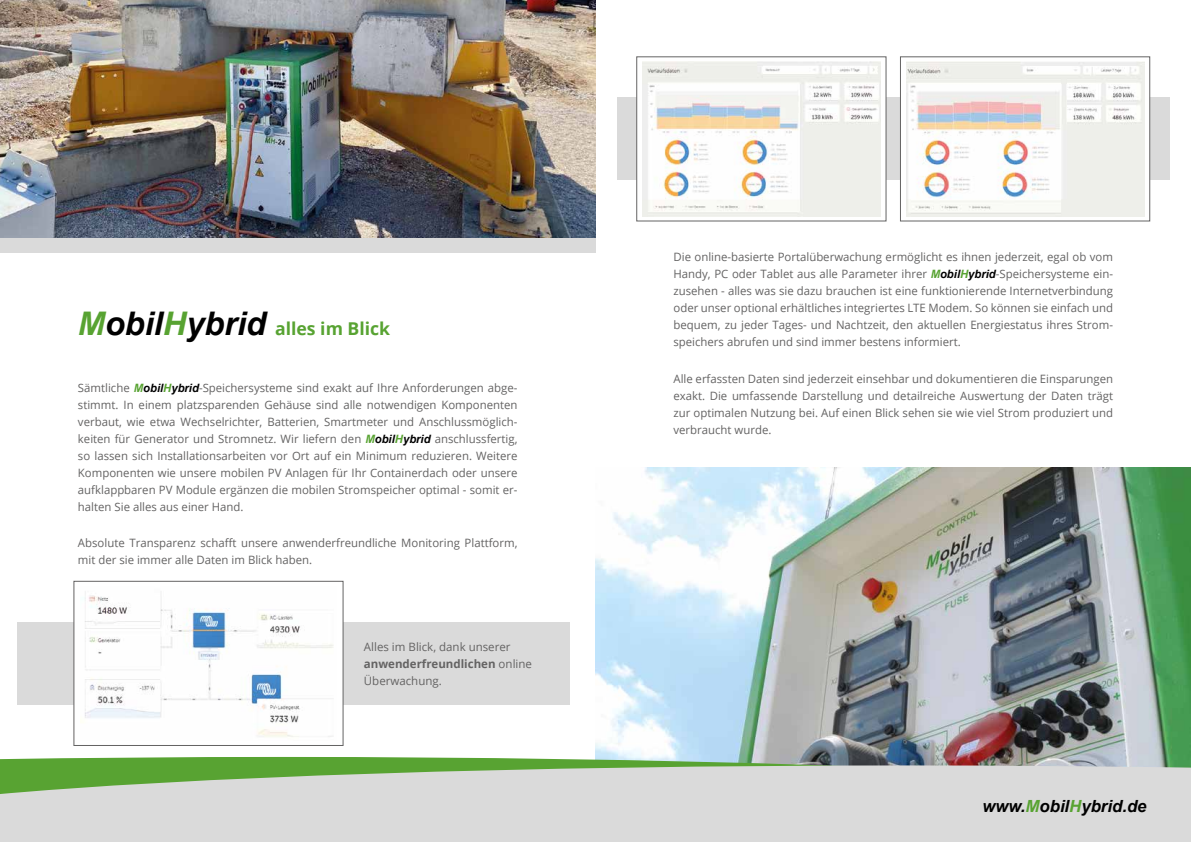
<style>
.page{position:relative;width:1191px;height:842px;background:#fff}
.page>*{position:absolute;margin:0;border:0;box-sizing:border-box;transform-origin:0 0}
.t1{font:700 17.6px "Open Sans";color:#58a332}
.t2{font:italic 700 16.7px "Arial";color:#000}
.t3{font:11.5px/17px "Open Sans";color:#646363;text-align:justify}
.s1{font-family:"Arial";font-style:italic;font-size:32.5px}
.s2{font-family:"Arial";font-style:italic;font-size:32.5px;color:#000}
.s3{font-family:"Arial";font-weight:700;font-style:italic;color:#58a332}
.s4{font-family:"Arial";font-weight:700;font-style:italic;color:#000}
.s5{font-weight:700}
.s6{color:#58a332}
</style>
<div class="page">
<img style="left:595px;top:468px;width:596px;height:289px">
<img style="left:0;top:0;width:595px;height:238px">
<div style="left:0;top:238px;width:595px;height:14px;background:#dadada"></div>
<img style="left:0;top:757px;width:1191px;height:8px">
<svg style="left:0;top:765px;width:1191px;height:77px;background:#ced4ca"></svg>
<div style="left:17px;top:622px;width:553px;height:82px;background:#dadada"></div>
<div style="left:74px;top:581px;width:269px;height:165px;background:#fff;border:1px solid #646363"></div>
<img style="left:84px;top:591px;width:250px;height:146px">
<div style="left:617px;top:98px;width:552px;height:82px;background:#dadada"></div>
<svg style="left:636px;top:57px;width:250px;height:164px"></svg>
<img style="left:642px;top:61px;width:238px;height:155px">
<div style="left:900px;top:57px;width:249px;height:164px;background:#fff"></div>
<img style="left:906px;top:61px;width:238px;height:156px">
<h1 class="t1" style="left:78px;top:316px;width:314px"><span class="s1">M</span><span class="s2">obil</span><span class="s1">H</span><span class="s2">ybrid</span> alles im Blick</h1>
<p class="t3" style="left:78px;top:379px;width:441px">Sämtliche <span class="s3">M</span><span class="s4">obil</span><span class="s3">H</span><span class="s4">ybrid</span>-Speichersysteme sind exakt auf Ihre Anforderungen abge&shy;stimmt. In einem platzsparenden Gehäuse sind alle notwendigen Komponenten verbaut, wie etwa Wechselrichter, Batterien, Smartmeter und Anschlussmöglich&shy;keiten für Generator und Stromnetz. Wir liefern den <span class="s3">M</span><span class="s4">obil</span><span class="s3">H</span><span class="s4">ybrid</span> anschlussfertig, so lassen sich Installationsarbeiten vor Ort auf ein Minimum reduzieren. Weitere Komponenten wie unsere mobilen PV Anlagen für Ihr Containerdach oder unsere aufklappbaren PV Module ergänzen die mobilen Stromspeicher optimal - somit er&shy;halten Sie alles aus einer Hand.</p>
<p class="t3" style="left:78px;top:534px;width:441px">Absolute Transparenz schafft unsere anwenderfreundliche Monitoring Plattform, mit der sie immer alle Daten im Blick haben.</p>
<p class="t3" style="left:364px;top:638px;width:170px;text-align:left">Alles im Blick, dank unserer <span class="s5">anwenderfreundlichen</span> online<br>Überwachung.</p>
<p class="t3" style="left:673px;top:248px;width:441px">Die online-basierte Portalüberwachung ermöglicht es ihnen jederzeit, egal ob vom Handy, PC oder Tablet aus alle Parameter ihrer <span class="s3">M</span><span class="s4">obil</span><span class="s3">H</span><span class="s4">ybrid</span>-Speichersysteme ein&shy;zusehen - alles was sie dazu brauchen ist eine funktionierende Internetverbindung oder unser optional erhältliches integriertes LTE Modem. So können sie einfach und bequem, zu jeder Tages- und Nachtzeit, den aktuellen Energiestatus ihres Strom&shy;speichers abrufen und sind immer bestens informiert.</p>
<p class="t3" style="left:673px;top:370px;width:441px">Alle erfassten Daten sind jederzeit einsehbar und dokumentieren die Einsparungen exakt. Die umfassende Darstellung und detailreiche Auswertung der Daten trägt zur optimalen Nutzung bei. Auf einen Blick sehen sie wie viel Strom produziert und verbraucht wurde.</p>
<h2 class="t2" style="left:982px;top:795px;width:166px">www.<span class="s6">M</span>obil<span class="s6">H</span>ybrid.de</h2>
</div>
